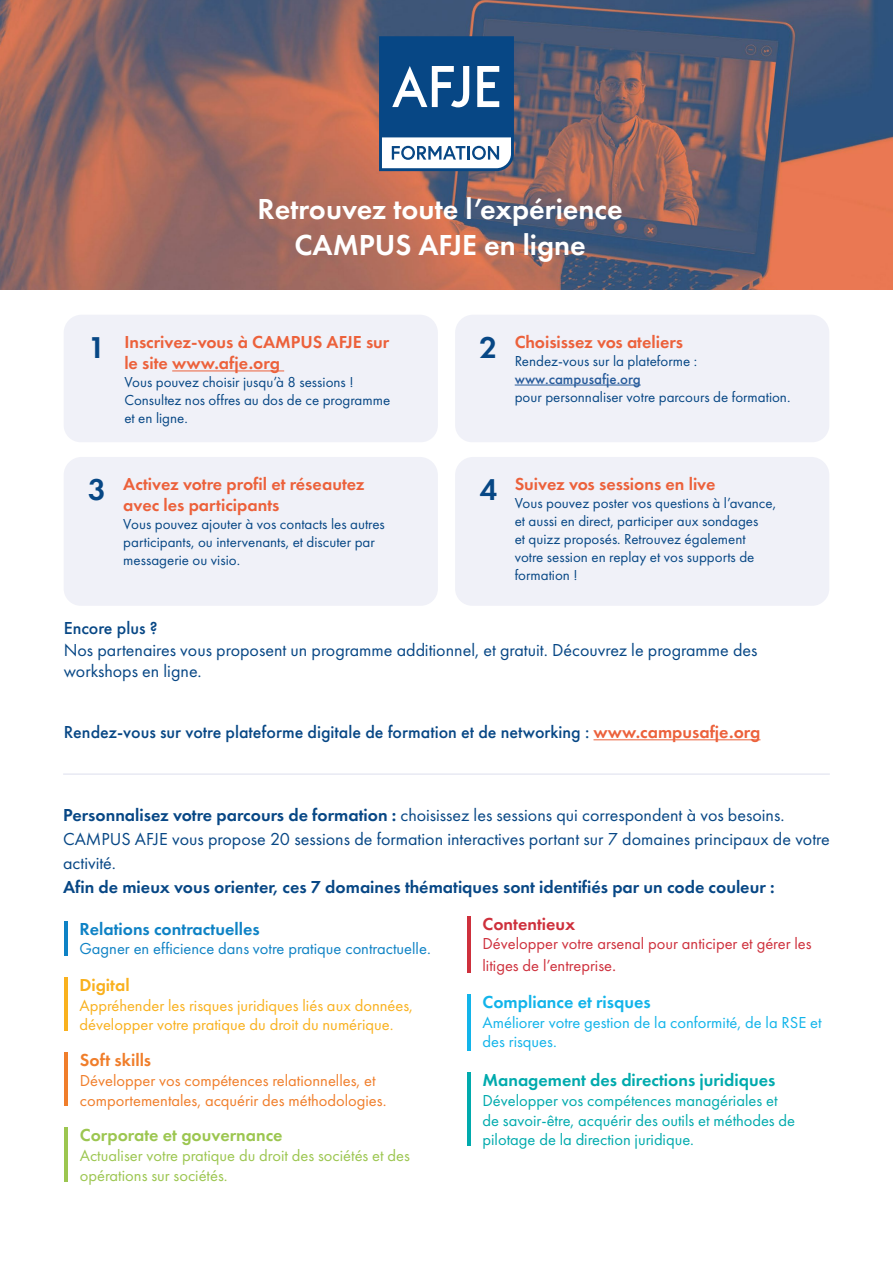
<style>
.page{position:relative;width:893px;height:1263px;background:#fff}
.page>*{position:absolute;margin:0;border:0;box-sizing:border-box;transform-origin:0 0}
.t1{font:600 30px/36px "Futura PT";color:#fff;text-align:center}
.t2{font:18px/24px "Futura PT";color:#074785}
.t3{font:600 18px/21.6px "Futura PT";color:#ec613b}
.t4{font:500 18px "Futura PT";color:#074785}
.t5{font:600 18px "Futura PT";color:#074785}
.t6{font:600 18px "Futura PT";color:#00aaad}
.t7{font:600 18px "Futura PT";color:#0e82c5}
.t8{font:600 18px "Futura PT";color:#9cc650}
.t9{font:600 18px "Futura PT";color:#12b4ea}
.t10{font:600 18px "Futura PT";color:#ce303c}
.t11{font:600 18px "Futura PT";color:#f07e2b}
.t12{font:600 18px "Futura PT";color:#f9b11e}
.t13{font:16.5px/19.8px "Futura PT";color:#00aaad}
.t14{font:16.5px/19.8px "Futura PT";color:#f9b11e}
.t15{font:16.5px/19.8px "Futura PT";color:#f07e2b}
.t16{font:16.5px/19.8px "Futura PT";color:#9cc650}
.t17{font:16.5px/21.6px "Futura PT";color:#ce303c}
.t18{font:16.5px/19.8px "Futura PT";color:#12b4ea}
.t19{font:16.5px "Futura PT";color:#0e82c5}
.t20{font:15px/18px "Futura PT";color:#074785}
.t21{font:500 15px "Futura PT";color:#275b9b}
.s1{font-size:31.2px;color:#074785}
.s2{font-weight:600;color:#ec613b}
.s3{font-weight:600}
.s4{font-size:18px}
</style>
<div class="page">
<img style="left:0;top:0;width:893px;height:289px">
<div style="left:64px;top:315px;width:374px;height:127px;background:#f0f1f8;border-radius:18px"></div>
<hr style="left:172px;top:370px;width:112px;height:1px;background:#ec613b">
<div style="left:64px;top:457px;width:374px;height:149px;background:#f0f1f8;border-radius:18px"></div>
<div style="left:455px;top:315px;width:374px;height:127px;background:#f0f1f8;border-radius:18px"></div>
<hr style="left:515px;top:385px;width:126px;height:1px;background:#275b9b">
<div style="left:455px;top:457px;width:374px;height:149px;background:#f0f1f8;border-radius:18px"></div>
<hr style="left:593px;top:739px;width:167px;height:1px;background:#ec613b">
<hr style="left:64px;top:921px;width:4px;height:35px;background:#0e82c5">
<hr style="left:467px;top:916px;width:4px;height:57px;background:#ce303c">
<hr style="left:467px;top:994px;width:4px;height:57px;background:#12b4ea">
<hr style="left:64px;top:977px;width:4px;height:54px;background:#f9b11e">
<hr style="left:467px;top:1072px;width:4px;height:73px;background:#00aaad">
<hr style="left:64px;top:1052px;width:4px;height:54px;background:#f07e2b">
<hr style="left:64px;top:1127px;width:4px;height:55px;background:#9cc650">
<hr style="left:63px;top:773px;width:767px;height:2px;background:#e8e9f3">
<svg style="left:379px;top:36px;width:135px;height:135px"></svg>
<h1 class="t1" style="left:257px;top:190px;width:367px">Retrouvez toute l’expérience<br>CAMPUS AFJE en ligne</h1>
<p class="t3" style="left:124px;top:330px;width:267px;text-indent:-36px"><span class="s1">1</span> Inscrivez-vous à CAMPUS AFJE sur le site www.afje.org</p>
<p class="t20" style="left:124px;top:373px;width:267px">Vous pouvez choisir jusqu’à 8 sessions !<br>Consultez nos offres au dos de ce programme et en ligne.</p>
<p class="t3" style="left:123px;top:473px;width:243px;text-indent:-35px"><span class="s1">3</span> Activez votre profil et réseautez avec les participants</p>
<p class="t20" style="left:123px;top:515px;width:263px">Vous pouvez ajouter à vos contacts les autres participants, ou intervenants, et discuter par messagerie ou visio.</p>
<p class="t3" style="left:480px;top:330px;width:205px"><span class="s1">2</span> Choisissez vos ateliers</p>
<p class="t20" style="left:515px;top:351px;width:184px">Rendez-vous sur la plateforme :</p>
<p class="t21" style="left:515px;top:369px;width:127px">www.campusafje.org</p>
<p class="t20" style="left:515px;top:387px;width:277px">pour personnaliser votre parcours de formation.</p>
<p class="t3" style="left:480px;top:473px;width:237px"><span class="s1">4</span> Suivez vos sessions en live</p>
<p class="t20" style="left:515px;top:494px;width:263px">Vous pouvez poster vos questions à l’avance, et aussi en direct, participer aux sondages<br>et quizz proposés. Retrouvez également votre session en replay et vos supports de formation !</p>
<p class="t4" style="left:64px;top:617px;width:95px">Encore plus ?</p>
<p class="t2" style="left:64px;top:639px;width:695px;line-height:21.6px">Nos partenaires vous proposent un programme additionnel, et gratuit. Découvrez le programme des workshops en ligne.</p>
<p class="t4" style="left:64px;top:721px;width:698px">Rendez-vous sur votre plateforme digitale de formation et de networking : <span class="s2">www.campusafje.org</span></p>
<p class="t2" style="left:63px;top:803px;width:768px"><span class="s3">Personnalisez votre parcours de formation :</span> choisissez les sessions qui correspondent à vos besoins.<br>CAMPUS AFJE vous propose 20 sessions de formation interactives portant sur 7 domaines principaux de votre activité.</p>
<p class="t5" style="left:63px;top:876px;width:713px">Afin de mieux vous orienter, ces 7 domaines thématiques sont identifiés par un code couleur :</p>
<p class="t7" style="left:79px;top:917px;width:182px">Relations contractuelles</p>
<p class="t19" style="left:79px;top:939px;width:353px">Gagner en efficience dans votre pratique contractuelle.</p>
<p class="t10" style="left:482px;top:912px;width:94px">Contentieux</p>
<p class="t17" style="left:482px;top:933px;width:331px">Développer votre arsenal pour anticiper et gérer les litiges de l’entreprise<span class="s4">.</span></p>
<p class="t9" style="left:482px;top:990px;width:170px">Compliance et risques</p>
<p class="t18" style="left:482px;top:1012px;width:341px">Améliorer votre gestion de la conformité, de la RSE et des risques.</p>
<p class="t12" style="left:79px;top:973px;width:52px">Digital</p>
<p class="t14" style="left:79px;top:995px;width:335px">Appréhender les risques juridiques liés aux données, développer votre pratique du droit du numérique.</p>
<p class="t11" style="left:80px;top:1049px;width:73px">Soft skills</p>
<p class="t15" style="left:80px;top:1070px;width:308px">Développer vos compétences relationnelles, et comportementales, acquérir des méthodologies.</p>
<p class="t8" style="left:80px;top:1124px;width:204px">Corporate et gouvernance</p>
<p class="t16" style="left:80px;top:1145px;width:332px">Actualiser votre pratique du droit des sociétés et des opérations sur sociétés.</p>
<p class="t6" style="left:482px;top:1069px;width:294px">Management des directions juridiques</p>
<p class="t13" style="left:482px;top:1090px;width:314px">Développer vos compétences managériales et de savoir-être, acquérir des outils et méthodes de pilotage de la direction juridique.</p>
</div>
